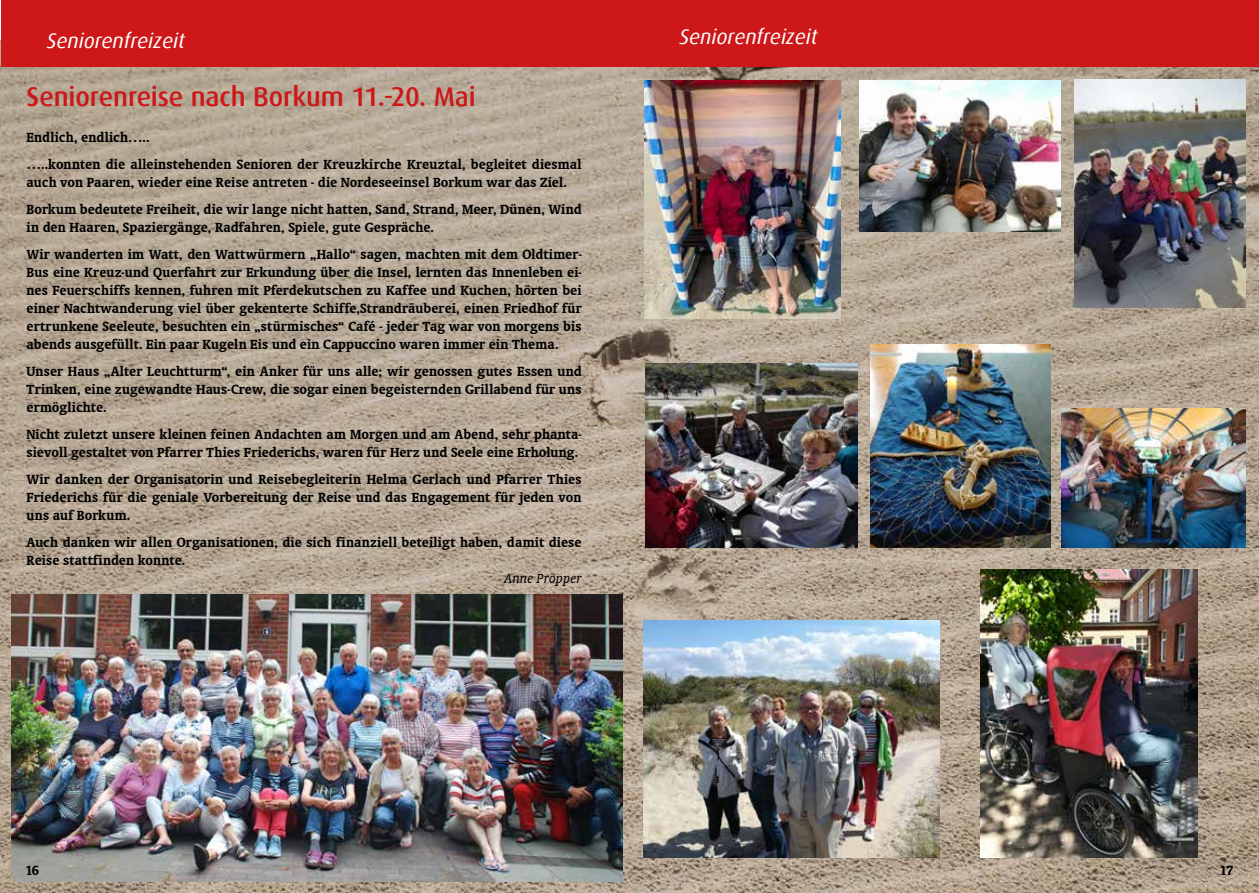
<style>
.page{position:relative;width:1259px;height:893px;background:#fff}
.page>*{position:absolute;margin:0;border:0;box-sizing:border-box;transform-origin:0 0}
.t1{font:500 27px "Dax";letter-spacing:-.005em;color:#cd1719}
.t2{font:italic 21px "Dax";color:#fff}
.t3{font:700 15px/18px "Oranda BT";letter-spacing:.005em;color:#000}
.t4{font:italic 15px "Oranda BT";color:#000}
</style>
<div class="page">
<img style="left:0;top:40px;width:1259px;height:853px">
<div style="left:1px;top:0;width:642px;height:67px;background:#cd1719"></div>
<div style="left:629px;top:0;width:630px;height:67px;background:#cd1719"></div>
<img style="left:645px;top:81px;width:196px;height:237px">
<img style="left:12px;top:595px;width:610px;height:286px">
<img style="left:860px;top:81px;width:200px;height:150px">
<img style="left:1061px;top:409px;width:184px;height:138px">
<img style="left:645px;top:363px;width:212px;height:184px">
<img style="left:980px;top:569px;width:217px;height:288px">
<img style="left:643px;top:620px;width:296px;height:238px">
<img style="left:870px;top:344px;width:180px;height:203px">
<img style="left:1074px;top:79px;width:171px;height:228px">
<h2 class="t2" style="left:47px;top:30px;width:140px">Seniorenfreizeit</h2>
<h1 class="t1" style="left:27px;top:82px;width:451px">Seniorenreise nach Borkum 11.-20. Mai</h1>
<p class="t3" style="left:27px;top:123px;width:556px;line-height:27px">Endlich, endlich…..<br>…..konnten die alleinstehenden Senioren der Kreuzkirche Kreuztal, begleitet diesmal</p>
<p class="t3" style="left:27px;top:168px;width:556px;line-height:27px">auch von Paaren, wieder eine Reise antreten - die Nordeseeinsel Borkum war das Ziel.<br>Borkum bedeutete Freiheit, die wir lange nicht hatten, Sand, Strand, Meer, Dünen, Wind</p>
<p class="t3" style="left:27px;top:213px;width:556px;line-height:27px">in den Haaren, Spaziergänge, Radfahren, Spiele, gute Gespräche.<br>Wir wanderten im Watt, den Wattwürmern „Hallo“ sagen, machten mit dem Oldtimer-</p>
<p class="t3" style="left:27px;top:263px;width:556px;text-align:justify">Bus eine Kreuz-und Querfahrt zur Erkundung über die Insel, lernten das Innenleben ei&shy;nes Feuerschiffs kennen, fuhren mit Pferdekutschen zu Kaffee und Kuchen, hörten bei einer Nachtwanderung viel über gekenterte Schiffe,Strandräuberei, einen Friedhof für ertrunkene Seeleute, besuchten ein „stürmisches“ Café - jeder Tag war von morgens bis abends ausgefüllt. Ein paar Kugeln Eis und ein Cappuccino waren immer ein Thema.</p>
<p class="t3" style="left:27px;top:362px;width:556px;text-align:justify">Unser Haus „Alter Leuchtturm“, ein Anker für uns alle; wir genossen gutes Essen und Trinken, eine zugewandte Haus-Crew, die sogar einen begeisternden Grillabend für uns ermöglichte.</p>
<p class="t3" style="left:27px;top:425px;width:556px">Nicht zuletzt unsere kleinen feinen Andachten am Morgen und am Abend, sehr phanta&shy;sievoll gestaltet von Pfarrer Thies Friederichs, waren für Herz und Seele eine Erholung.</p>
<p class="t3" style="left:27px;top:470px;width:556px;text-align:justify">Wir danken der Organisatorin und Reisebegleiterin Helma Gerlach und Pfarrer Thies Friederichs für die geniale Vorbereitung der Reise und das Engagement für jeden von uns auf Borkum.</p>
<p class="t3" style="left:27px;top:533px;width:556px">Auch danken wir allen Organisationen, die sich finanziell beteiligt haben, damit diese<br>Reise stattfinden konnte.</p>
<p class="t4" style="left:504px;top:570px;width:79px">Anne Pröpper</p>
<h2 class="t2" style="left:665px;top:17px;width:78px">Diakonie</h2>
<h2 class="t2" style="left:679px;top:25px;width:140px">Seniorenfreizeit</h2>
<p class="t3" style="left:25px;top:861px;width:15px">16</p>
<p class="t3" style="left:1220px;top:861px;width:15px">17</p>
</div>
